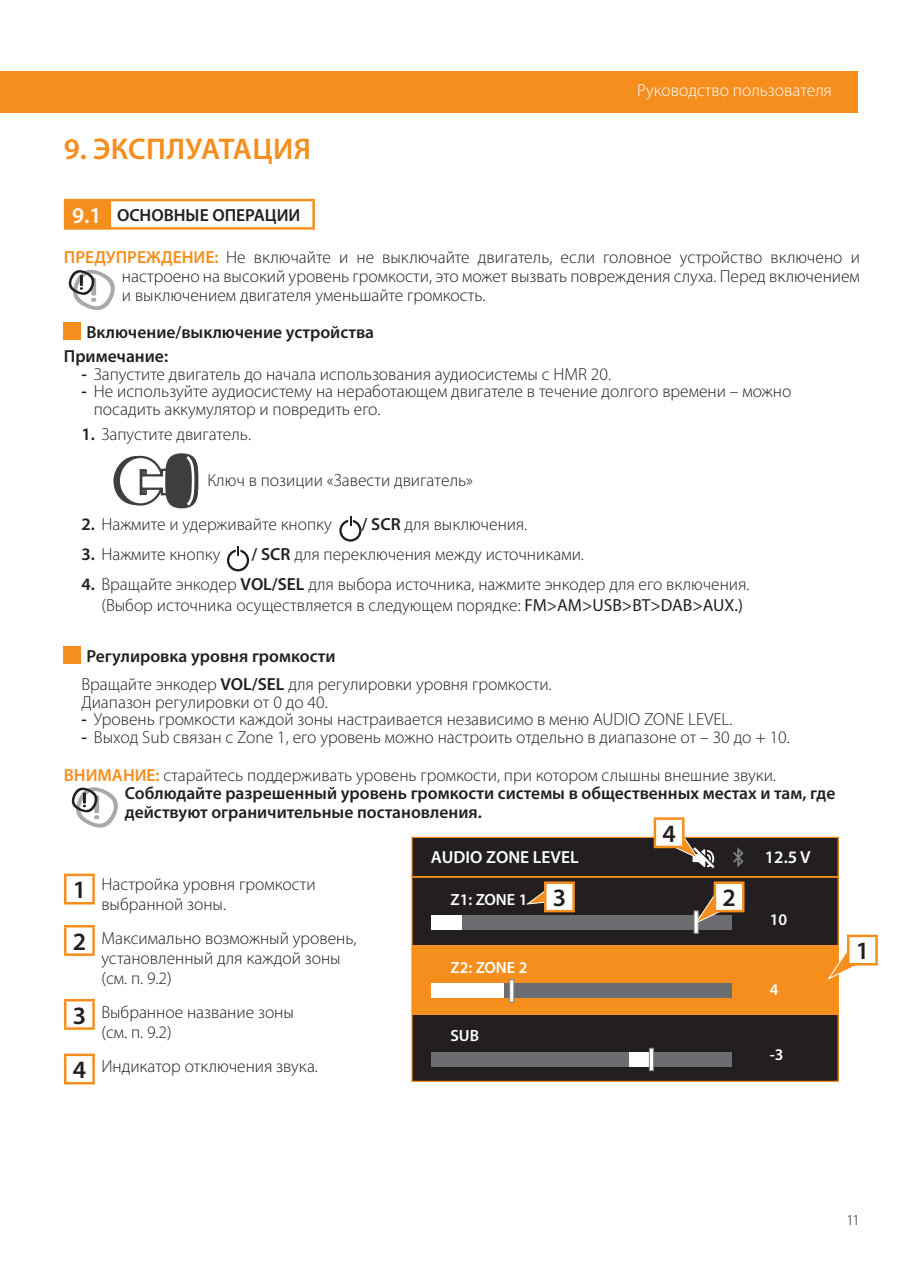
<style>
.page{position:relative;width:922px;height:1276px;background:#fff}
.page>*{position:absolute;margin:0;border:0;box-sizing:border-box;transform-origin:0 0}
.t1{font:600 30px "Myriad Pro";letter-spacing:.015em;color:#f68e1e}
.t2{font:600 25px/51.2px "Myriad Pro";color:#231f20}
.t3{font:300 17.5px/20px "Myriad Pro";color:#231f20}
.t4{font:600 17.5px/18.8px "Myriad Pro";color:#231f20}
.t5{font:300 17.5px "Myriad Pro";color:#fff}
.t6{font:600 17.5px "Myriad Pro";color:#fff}
.t7{font:600 16.25px "Myriad Pro";color:#fff}
.t8{font:300 15px "Myriad Pro";color:#231f20}
.s1{font-size:22.5px;color:#fff}
.s2{font-weight:600;color:#f68e1e}
.s3{font-weight:600}
.s4{font-weight:400}
.s5{color:#f68e1e}
.s6{font-weight:300}
</style>
<div class="page">
<div style="left:0;top:71px;width:857px;height:42px;background:#f68e1e"></div>
<svg style="left:113px;top:455px;width:57px;height:51px"></svg>
<div style="left:165px;top:454px;width:33px;height:54px;background:#3e3e3f;border-radius:50%"></div>
<div style="left:165px;top:453px;width:34px;height:55px;border:1px solid #3e3e3f;border-radius:50%"></div>
<svg style="left:183px;top:453px;width:13px;height:55px"></svg>
<svg style="left:339px;top:516px;width:22px;height:25px"></svg>
<svg style="left:227px;top:546px;width:22px;height:25px"></svg>
<div style="left:65px;top:200px;width:45px;height:28px;background:#f68e1e"></div>
<hr style="left:64px;top:201px;width:2px;height:26px;background:#f68e1e">
<hr style="left:64px;top:199px;width:46px;height:2px;background:#f68e1e">
<hr style="left:64px;top:227px;width:46px;height:3px;background:#f68e1e">
<hr style="left:109px;top:201px;width:2px;height:26px;background:#f68e1e">
<hr style="left:110px;top:199px;width:205px;height:2px;background:#f68e1e">
<hr style="left:312px;top:201px;width:3px;height:26px;background:#f68e1e">
<hr style="left:110px;top:227px;width:205px;height:3px;background:#f68e1e">
<div style="left:64px;top:646px;width:17px;height:17px;background:#f68e1e"></div>
<div style="left:64px;top:322px;width:17px;height:17px;background:#f68e1e"></div>
<hr style="left:64px;top:876px;width:2px;height:26px;background:#f68e1e">
<hr style="left:64px;top:873px;width:31px;height:3px;background:#f68e1e">
<hr style="left:64px;top:902px;width:31px;height:2px;background:#f68e1e">
<hr style="left:92px;top:876px;width:3px;height:26px;background:#f68e1e">
<hr style="left:64px;top:927px;width:2px;height:26px;background:#f68e1e">
<hr style="left:64px;top:925px;width:31px;height:2px;background:#f68e1e">
<hr style="left:64px;top:953px;width:31px;height:3px;background:#f68e1e">
<hr style="left:92px;top:927px;width:3px;height:26px;background:#f68e1e">
<hr style="left:64px;top:1001px;width:2px;height:26px;background:#f68e1e">
<hr style="left:64px;top:999px;width:31px;height:2px;background:#f68e1e">
<hr style="left:64px;top:1027px;width:31px;height:3px;background:#f68e1e">
<hr style="left:92px;top:1001px;width:3px;height:26px;background:#f68e1e">
<hr style="left:64px;top:1056px;width:2px;height:26px;background:#f68e1e">
<hr style="left:64px;top:1053px;width:31px;height:3px;background:#f68e1e">
<hr style="left:64px;top:1082px;width:31px;height:2px;background:#f68e1e">
<hr style="left:92px;top:1056px;width:3px;height:26px;background:#f68e1e">
<div style="left:412px;top:837px;width:426px;height:244px;background:#231f20"></div>
<div style="left:411px;top:836px;width:427px;height:246px;border:1px solid #f68e1e"></div>
<div style="left:412px;top:945px;width:426px;height:69px;background:#f68e1e"></div>
<div style="left:431px;top:1052px;width:300px;height:14px;background:#6c6d70"></div>
<div style="left:629px;top:1052px;width:24px;height:14px;background:#fff"></div>
<svg style="left:649px;top:1048px;width:4px;height:23px"></svg>
<div style="left:431px;top:915px;width:300px;height:14px;background:#6c6d70"></div>
<div style="left:431px;top:983px;width:300px;height:15px;background:#6c6d70"></div>
<div style="left:431px;top:915px;width:31px;height:14px;background:#fff"></div>
<div style="left:431px;top:983px;width:73px;height:15px;background:#fff"></div>
<svg style="left:693px;top:910px;width:5px;height:23px"></svg>
<svg style="left:509px;top:979px;width:5px;height:23px"></svg>
<hr style="left:412px;top:876px;width:426px;height:2px;background:#f68e1e">
<svg style="left:733px;top:847px;width:10px;height:20px"></svg>
<svg style="left:694px;top:896px;width:34px;height:28px"></svg>
<svg style="left:527px;top:891px;width:17px;height:13px"></svg>
<svg style="left:665px;top:826px;width:53px;height:43px"></svg>
<svg style="left:827px;top:946px;width:34px;height:34px"></svg>
<div style="left:848px;top:936px;width:28px;height:28px;background:#fff"></div>
<hr style="left:846px;top:937px;width:3px;height:26px;background:#f68e1e">
<hr style="left:846px;top:934px;width:31px;height:3px;background:#f68e1e">
<hr style="left:846px;top:963px;width:31px;height:2px;background:#f68e1e">
<hr style="left:875px;top:937px;width:2px;height:26px;background:#f68e1e">
<div style="left:714px;top:882px;width:29px;height:29px;background:#fff"></div>
<hr style="left:713px;top:884px;width:3px;height:26px;background:#f68e1e">
<hr style="left:713px;top:881px;width:31px;height:3px;background:#f68e1e">
<hr style="left:713px;top:910px;width:31px;height:2px;background:#f68e1e">
<hr style="left:741px;top:884px;width:3px;height:26px;background:#f68e1e">
<div style="left:654px;top:818px;width:29px;height:29px;background:#fff"></div>
<hr style="left:653px;top:820px;width:3px;height:25px;background:#f68e1e">
<hr style="left:653px;top:817px;width:31px;height:3px;background:#f68e1e">
<hr style="left:653px;top:845px;width:31px;height:3px;background:#f68e1e">
<hr style="left:682px;top:820px;width:2px;height:25px;background:#f68e1e">
<div style="left:545px;top:882px;width:28px;height:29px;background:#fff"></div>
<hr style="left:544px;top:884px;width:2px;height:26px;background:#f68e1e">
<hr style="left:544px;top:881px;width:30px;height:3px;background:#f68e1e">
<hr style="left:544px;top:910px;width:30px;height:2px;background:#f68e1e">
<hr style="left:572px;top:884px;width:2px;height:26px;background:#f68e1e">
<svg style="left:68px;top:269px;width:47px;height:41px"></svg>
<svg style="left:71px;top:787px;width:47px;height:41px"></svg>
<h1 class="t1" style="left:64px;top:133px;width:249px">9. ЭКСПЛУАТАЦИЯ</h1>
<p class="t4" style="left:72px;top:206px;width:230px"><span class="s1">9.1</span> ОСНОВНЫЕ ОПЕРАЦИИ</p>
<p class="t5" style="left:637px;top:81px;width:196px">Руководство пользователя</p>
<p class="t3" style="left:122px;top:248px;width:739px;line-height:18.8px;text-align:justify;text-indent:-58px"><span class="s2">ПРЕДУПРЕЖДЕНИЕ:</span> Не включайте и не выключайте двигатель, если головное устройство включено и настроено на высокий уровень громкости, это может вызвать повреждения слуха. Перед включением и выключением двигателя уменьшайте громкость.</p>
<p class="t4" style="left:86px;top:323px;width:289px">Включение/выключение устройства</p>
<p class="t4" style="left:64px;top:347px;width:106px">Примечание:</p>
<p class="t3" style="left:81px;top:364px;width:531px"><span class="s3">-</span> Запустите двигатель до начала использования аудиосистемы с HMR 20.</p>
<p class="t3" style="left:94px;top:383px;width:699px;line-height:17.5px;text-indent:-12px"><span class="s3">-</span> Не используйте аудиосистему на неработающем двигателе в течение долгого времени – можно посадить аккумулятор и повредить его.</p>
<p class="t3" style="left:81px;top:424px;width:171px"><span class="s3">1.</span> Запустите двигатель.</p>
<p class="t3" style="left:207px;top:470px;width:267px">Ключ в позиции «Завести двигатель»</p>
<p class="t3" style="left:81px;top:514px;width:252px"><span class="s3">2.</span> Нажмите и удерживайте кнопку</p>
<p class="t3" style="left:361px;top:514px;width:167px"><span class="s3">/ SCR</span> для выключения.</p>
<p class="t3" style="left:81px;top:544px;width:141px"><span class="s3">3.</span> Нажмите кнопку</p>
<p class="t3" style="left:251px;top:544px;width:334px"><span class="s3">/ SCR</span> для переключения между источниками.</p>
<p class="t3" style="left:101px;top:574px;width:649px;line-height:21px;text-indent:-20px"><span class="s3">4.</span> Вращайте энкодер <span class="s3">VOL/SEL</span> для выбора источника, нажмите энкодер для его включения. (Выбор источника осуществляется в следующем порядке: <span class="s4">FM&gt;AM&gt;USB&gt;BT&gt;DAB&gt;AUX.)</span></p>
<p class="t4" style="left:86px;top:646px;width:250px">Регулировка уровня громкости</p>
<p class="t3" style="left:81px;top:676px;width:471px;line-height:17.5px">Вращайте энкодер <span class="s3">VOL/SEL</span> для регулировки уровня громкости.<br>Диапазон регулировки от 0 до 40.</p>
<p class="t3" style="left:81px;top:710px;width:652px"><span class="s3">-</span> Уровень громкости каждой зоны настраивается независимо в меню AUDIO ZONE LEVEL.</p>
<p class="t3" style="left:81px;top:727px;width:709px"><span class="s3">-</span> Выход Sub связан с Zone 1, его уровень можно настроить отдельно в диапазоне от – 30 до + 10.</p>
<p class="t4" style="left:125px;top:765px;width:711px;text-indent:-61px"><span class="s5">ВНИМАНИЕ:</span> <span class="s6">старайтесь поддерживать уровень громкости, при котором слышны внешние звуки.<br></span>Соблюдайте разрешенный уровень громкости системы в общественных местах и там, где действуют ограничительные постановления.</p>
<h2 class="t2" style="left:73px;top:865px;width:15px">1<br>2</h2>
<h2 class="t2" style="left:73px;top:988px;width:15px;line-height:54.8px">3<br>4</h2>
<p class="t3" style="left:101px;top:874px;width:216px">Настройка уровня громкости выбранной зоны.</p>
<p class="t3" style="left:101px;top:928px;width:256px">Максимально возможный уровень, установленный для каждой зоны (см. п. 9.2)</p>
<p class="t3" style="left:101px;top:1002px;width:194px">Выбранное название зоны (см. п. 9.2)</p>
<p class="t3" style="left:101px;top:1057px;width:218px">Индикатор отключения звука.</p>
<p class="t6" style="left:431px;top:847px;width:149px">AUDIO ZONE LEVEL</p>
<p class="t7" style="left:450px;top:890px;width:78px">Z1: ZONE 1</p>
<h2 class="t2" style="left:552px;top:872px;width:15px">3</h2>
<p class="t7" style="left:450px;top:959px;width:78px">Z2: ZONE 2</p>
<p class="t7" style="left:450px;top:1026px;width:30px">SUB</p>
<h2 class="t2" style="left:662px;top:808px;width:15px">4</h2>
<h2 class="t2" style="left:722px;top:872px;width:15px">2</h2>
<p class="t6" style="left:764px;top:847px;width:47px">12.5 V</p>
<p class="t7" style="left:769px;top:910px;width:19px">10</p>
<p class="t7" style="left:769px;top:980px;width:10px">4</p>
<p class="t7" style="left:769px;top:1045px;width:15px">-3</p>
<h2 class="t2" style="left:855px;top:926px;width:15px">1</h2>
<p class="t8" style="left:846px;top:1211px;width:15px">11</p>
</div>
